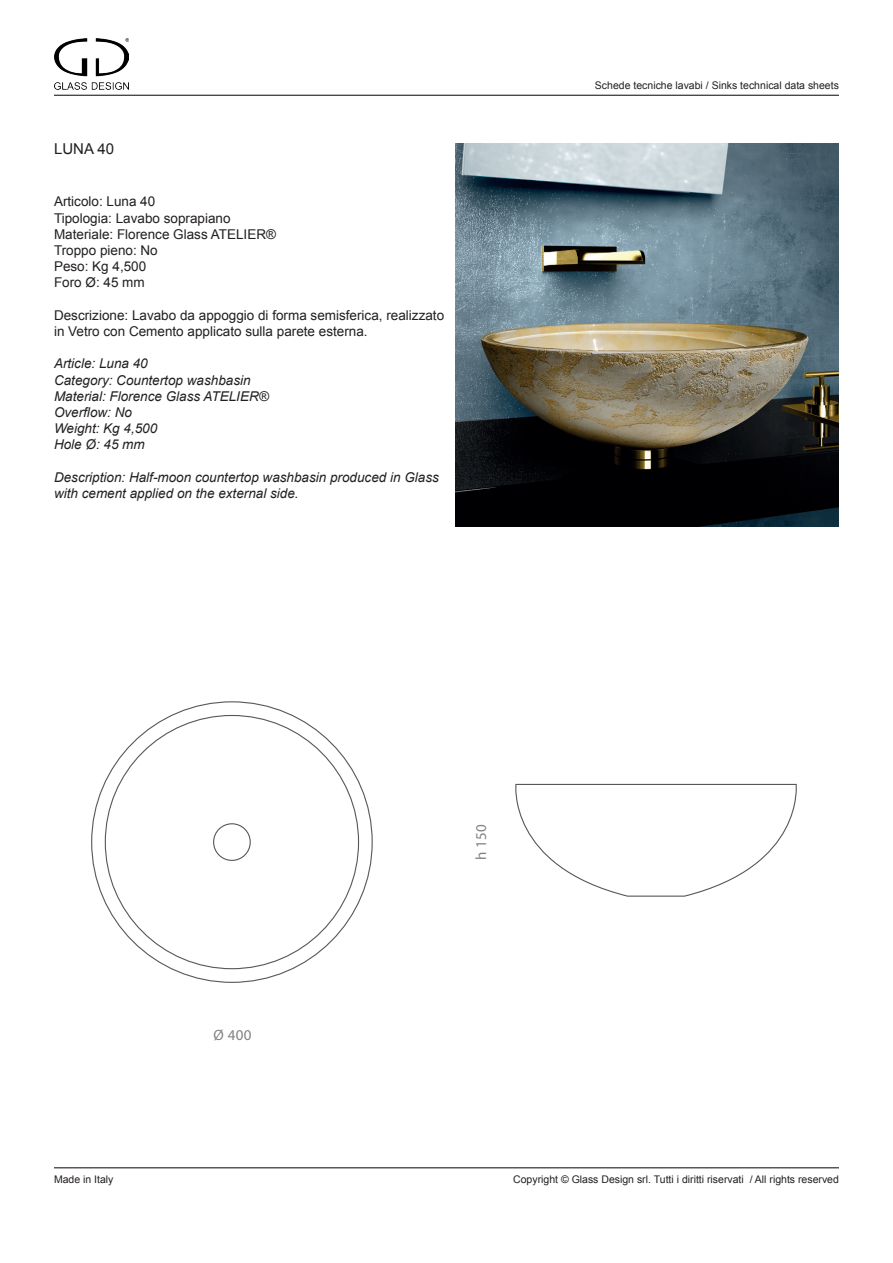
<style>
.page{position:relative;width:893px;height:1263px;background:#fff}
.page>*{position:absolute;margin:0;border:0;box-sizing:border-box;transform-origin:0 0}
.t1{font:15px "Myriad Pro";letter-spacing:.025em;color:#808285}
.t2{font:15px "Arial";color:#231f20}
.t3{font:13.5px/16.2px "Arial";color:#231f20}
.t4{font:italic 13.5px/16.2px "Arial";color:#231f20}
.t5{font:10.5px "Arial";color:#231f20}
</style>
<div class="page">
<img style="left:54px;top:39px;width:75px;height:51px">
<hr style="left:54px;top:95px;width:785px;height:1px;background:#231f20">
<hr style="left:54px;top:1167px;width:785px;height:1px;background:#231f20">
<img style="left:455px;top:143px;width:384px;height:383px">
<svg style="left:515px;top:783px;width:282px;height:114px"></svg>
<div style="left:213px;top:823px;width:38px;height:38px;border:1px solid #57585a;border-radius:50%"></div>
<p class="t2" style="left:54px;top:139px;width:62px">LUNA 40</p>
<p class="t3" style="left:54px;top:194px;width:103px">Articolo: Luna 40</p>
<p class="t3" style="left:54px;top:210px;width:178px">Tipologia: Lavabo soprapiano</p>
<p class="t3" style="left:54px;top:226px;width:224px">Materiale: Florence Glass ATELIER®</p>
<p class="t3" style="left:54px;top:242px;width:105px">Troppo pieno: No</p>
<p class="t3" style="left:54px;top:259px;width:94px">Peso: Kg 4,500</p>
<p class="t3" style="left:54px;top:275px;width:92px">Foro Ø: 45 mm</p>
<p class="t3" style="left:54px;top:307px;width:392px">Descrizione: Lavabo da appoggio di forma semisferica, realizzato in Vetro con Cemento applicato sulla parete esterna.</p>
<p class="t4" style="left:54px;top:356px;width:95px">Article: Luna 40</p>
<p class="t4" style="left:54px;top:372px;width:198px">Category: Countertop washbasin</p>
<p class="t4" style="left:54px;top:388px;width:216px">Material: Florence Glass ATELIER®</p>
<p class="t4" style="left:54px;top:404px;width:80px">Overflow: No</p>
<p class="t4" style="left:54px;top:421px;width:105px">Weight: Kg 4,500</p>
<p class="t4" style="left:54px;top:437px;width:92px">Hole Ø: 45 mm</p>
<p class="t4" style="left:54px;top:469px;width:386px">Description: Half-moon countertop washbasin produced in Glass with cement applied on the external side.</p>
<p class="t5" style="left:595px;top:78px;width:245px">Schede tecniche lavabi / Sinks technical data sheets</p>
<p class="t1" style="left:213px;top:1025px;width:40px">Ø 400</p>
<p class="t1" style="left:472px;top:860px;width:38px;rotate:-90deg">h 150</p>
<p class="t5" style="left:54px;top:1172px;width:61px">Made in Italy</p>
<p class="t5" style="left:513px;top:1172px;width:327px">Copyright © Glass Design srl. Tutti i diritti riservati / All rights reserved</p>
</div>
